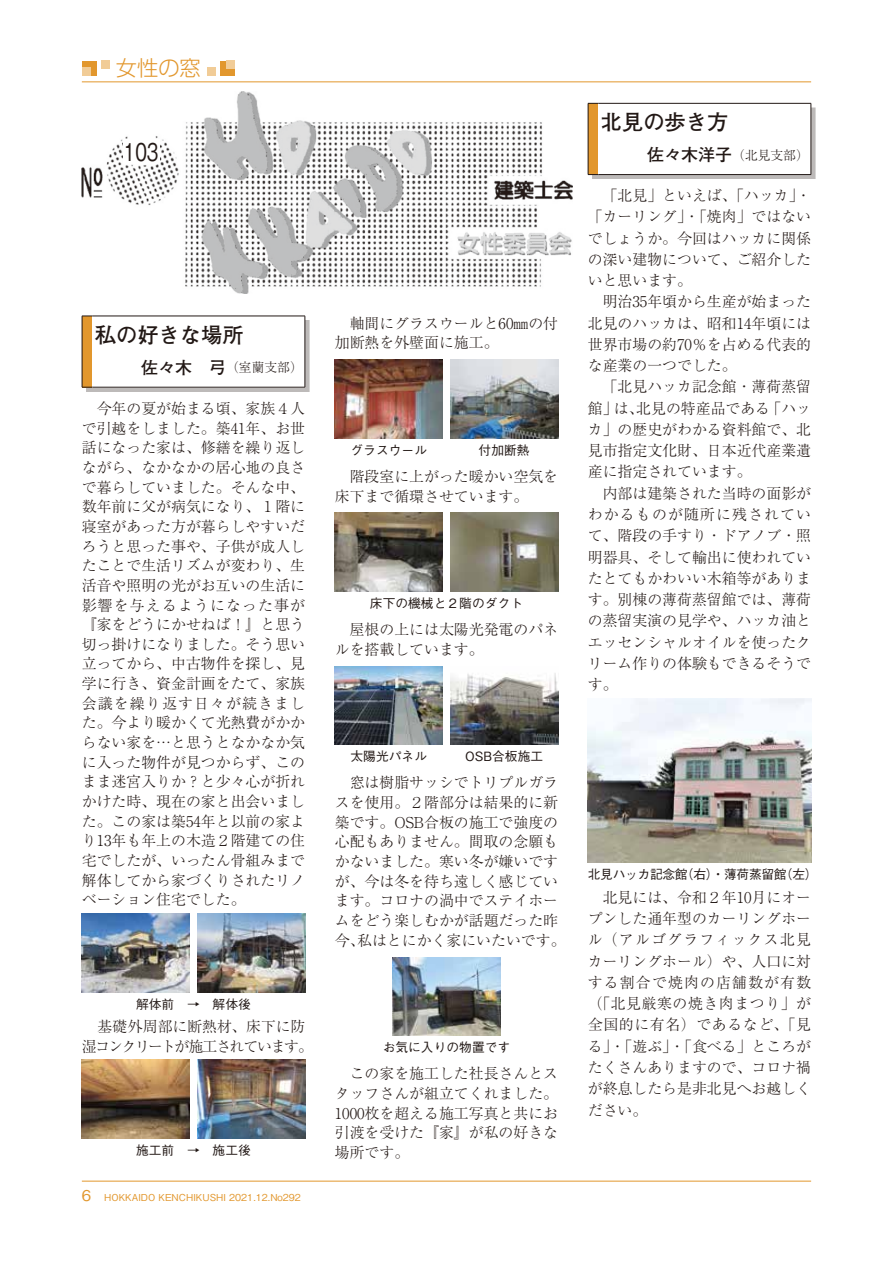
<style>
.page{position:relative;width:893px;height:1263px;background:#fff}
.page>*{position:absolute;margin:0;border:0;box-sizing:border-box;transform-origin:0 0}
.t1{font:500 24.45px "Gothic BBB Pro";color:#221815;scale:.75 1}
.t2{font:700 21.3px "Futo Go B101 Pro";color:#221815}
.t3{font:300 21.3px "Shin Go Pro";color:#e2972d}
.t4{font:300 14.85px/19.6px "Ryumin Pro";color:#221815}
.t5{font:300 14.85px/19.6px "Ryumin Pro";letter-spacing:-.06em;color:#221815}
.t6{font:500 12.75px "Gothic BBB Pro";color:#221815}
.t7{font:300 12.75px "Ryumin Pro";color:#221815}
.t8{font:500 12.75px "Gothic BBB Pro";letter-spacing:-.025em;color:#221815}
.t9{font:500 9.6px "Gothic BBB Pro";color:#e2972d}
.s1{font-family:"Futo Go B101 Pro";font-weight:700;font-size:16.95px}
.s2{font-size:14.85px}
</style>
<div class="page">
<hr style="left:82px;top:1181px;width:729px;height:1px;background:#e2972d">
<hr style="left:82px;top:82px;width:729px;height:1px;background:#e2972d">
<img style="left:82px;top:136px;width:97px;height:70px">
<img style="left:185px;top:92px;width:388px;height:202px">
<div style="left:124px;top:140px;width:36px;height:24px;background:#fff"></div>
<div style="left:86px;top:320px;width:223px;height:72px;background:#bdbab9"></div>
<div style="left:82px;top:316px;width:11px;height:71px;background:#e2972d"></div>
<div style="left:93px;top:316px;width:212px;height:71px;background:#fff"></div>
<hr style="left:82px;top:316px;width:1px;height:71px;background:#221815">
<hr style="left:93px;top:316px;width:212px;height:1px;background:#221815">
<hr style="left:305px;top:316px;width:1px;height:71px;background:#221815">
<hr style="left:93px;top:387px;width:212px;height:1px;background:#221815">
<div style="left:592px;top:107px;width:223px;height:72px;background:#bdbab9"></div>
<div style="left:588px;top:103px;width:11px;height:72px;background:#e2972d"></div>
<div style="left:599px;top:103px;width:212px;height:72px;background:#fff"></div>
<hr style="left:588px;top:104px;width:1px;height:70px;background:#221815">
<hr style="left:599px;top:103px;width:212px;height:1px;background:#221815">
<hr style="left:811px;top:104px;width:1px;height:70px;background:#221815">
<hr style="left:599px;top:174px;width:212px;height:1px;background:#221815">
<div style="left:82px;top:61px;width:15px;height:14px;background:#e2972d"></div>
<div style="left:82px;top:67px;width:8px;height:8px;background:#f1cc97"></div>
<div style="left:101px;top:61px;width:8px;height:8px;background:#f1cc97"></div>
<div style="left:220px;top:61px;width:15px;height:14px;background:#e2972d"></div>
<div style="left:226px;top:61px;width:9px;height:8px;background:#f1cc97"></div>
<div style="left:207px;top:67px;width:9px;height:8px;background:#f1cc97"></div>
<img style="left:393px;top:957px;width:107px;height:79px">
<img style="left:588px;top:698px;width:223px;height:164px">
<img style="left:82px;top:913px;width:108px;height:79px">
<img style="left:197px;top:913px;width:108px;height:79px">
<img style="left:82px;top:1060px;width:108px;height:78px">
<img style="left:197px;top:1060px;width:108px;height:78px">
<img style="left:335px;top:513px;width:108px;height:78px">
<img style="left:450px;top:513px;width:108px;height:78px">
<img style="left:335px;top:666px;width:108px;height:79px">
<img style="left:450px;top:673px;width:108px;height:72px">
<img style="left:335px;top:360px;width:108px;height:78px">
<img style="left:450px;top:360px;width:108px;height:78px">
<h2 class="t3" style="left:116px;top:51px;width:87px">女性の窓</h2>
<h1 class="t1" style="left:124px;top:132px;width:48px">103</h1>
<h2 class="t2" style="left:95px;top:318px;width:150px">私の好きな場所</h2>
<p class="t7" style="left:141px;top:358px;width:163px"><span class="s1">佐々木　弓</span>（室蘭支部）</p>
<p class="t4" style="left:82px;top:397px;width:225px;text-align:justify">　今年の夏が始まる頃、家族４人で引越をしました。築41年、お世話になった家は、修繕を繰り返しながら、なかなかの居心地の良さで暮らしていました。そんな中、数年前に父が病気になり、１階に寝室があった方が暮らしやすいだろうと思った事や、子供が成人したことで生活リズムが変わり、生活音や照明の光がお互いの生活に影響を与えるようになった事が『家をどうにかせねば！』と思う切っ掛けになりました。そう思い立ってから、中古物件を探し、見学に行き、資金計画をたて、家族会議を繰り返す日々が続きました。今より暖かくて光熱費がかからない家を…と思うとなかなか気に入った物件が見つからず、このまま迷宮入りか？と少々心が折れかけた時、現在の家と出会いました。この家は築54年と以前の家より13年も年上の木造２階建ての住宅でしたが、いったん骨組みまで解体してから家づくりされたリノベーション住宅でした。</p>
<p class="t6" style="left:136px;top:993px;width:116px">解体前　→　解体後</p>
<p class="t5" style="left:82px;top:1016px;width:233px">　基礎外周部に断熱材、床下に防湿コンクリートが施工されています。</p>
<p class="t6" style="left:136px;top:1140px;width:116px">施工前　→　施工後</p>
<p class="t9" style="left:82px;top:1190px;width:221px"><span class="s2">6</span> HOKKAIDO KENCHIKUSHI 2021.12.No292</p>
<p class="t4" style="left:335px;top:312px;width:225px">　軸間にグラスウールと60㎜の付加断熱を外壁面に施工。</p>
<p class="t6" style="left:351px;top:440px;width:78px">グラスウール</p>
<p class="t6" style="left:479px;top:440px;width:53px">付加断熱</p>
<p class="t4" style="left:335px;top:465px;width:225px">　階段室に上がった暖かい空気を床下まで循環させています。</p>
<p class="t6" style="left:370px;top:593px;width:155px">床下の機械と２階のダクト</p>
<p class="t4" style="left:335px;top:618px;width:225px">　屋根の上には太陽光発電のパネルを搭載しています。</p>
<p class="t6" style="left:351px;top:746px;width:78px">太陽光パネル</p>
<p class="t6" style="left:465px;top:746px;width:80px">OSB合板施工</p>
<p class="t4" style="left:335px;top:772px;width:232px">　窓は樹脂サッシでトリプルガラスを使用。２階部分は結果的に新築です。OSB合板の施工で強度の心配もありません。間取の念願もかないました。寒い冬が嫌いですが、今は冬を待ち遠しく感じています。コロナの渦中でステイホームをどう楽しむかが話題だった昨今、私はとにかく家にいたいです。</p>
<p class="t6" style="left:383px;top:1037px;width:129px">お気に入りの物置です</p>
<p class="t4" style="left:335px;top:1062px;width:225px;text-align:justify">　この家を施工した社長さんとスタッフさんが組立てくれました。1000枚を超える施工写真と共にお引渡を受けた『家』が私の好きな場所です。</p>
<h2 class="t2" style="left:601px;top:105px;width:129px">北見の歩き方</h2>
<p class="t7" style="left:647px;top:145px;width:163px"><span class="s1">佐々木洋子</span>（北見支部）</p>
<p class="t4" style="left:588px;top:184px;width:225px;line-height:21.3px">　「北見」といえば、「ハッカ」・「カーリング」・「焼肉」ではないでしょうか。今回はハッカに関係の深い建物について、ご紹介したいと思います。<br>　明治35年頃から生産が始まった北見のハッカは、昭和14年頃には世界市場の約70％を占める代表的な産業の一つでした。<br>　「北見ハッカ記念館・薄荷蒸留館」は、北見の特産品である「ハッカ」の歴史がわかる資料館で、北見市指定文化財、日本近代産業遺産に指定されています。<br>　内部は建築された当時の面影がわかるものが随所に残されていて、階段の手すり・ドアノブ・照明器具、そして輸出に使われていたとてもかわいい木箱等があります。別棟の薄荷蒸留館では、薄荷の蒸留実演の見学や、ハッカ油とエッセンシャルオイルを使ったクリーム作りの体験もできるそうです。</p>
<p class="t8" style="left:588px;top:864px;width:231px">北見ハッカ記念館（右）・薄荷蒸留館（左）</p>
<p class="t4" style="left:588px;top:885px;width:225px;line-height:21.3px;text-align:justify">　北見には、令和２年10月にオープンした通年型のカーリングホール（アルゴグラフィックス北見カーリングホール）や、人口に対する割合で焼肉の店舗数が有数（「北見厳寒の焼き肉まつり」が全国的に有名）であるなど、「見る」・「遊ぶ」・「食べる」ところがたくさんありますので、コロナ禍が終息したら是非北見へお越しください。</p>
</div>
